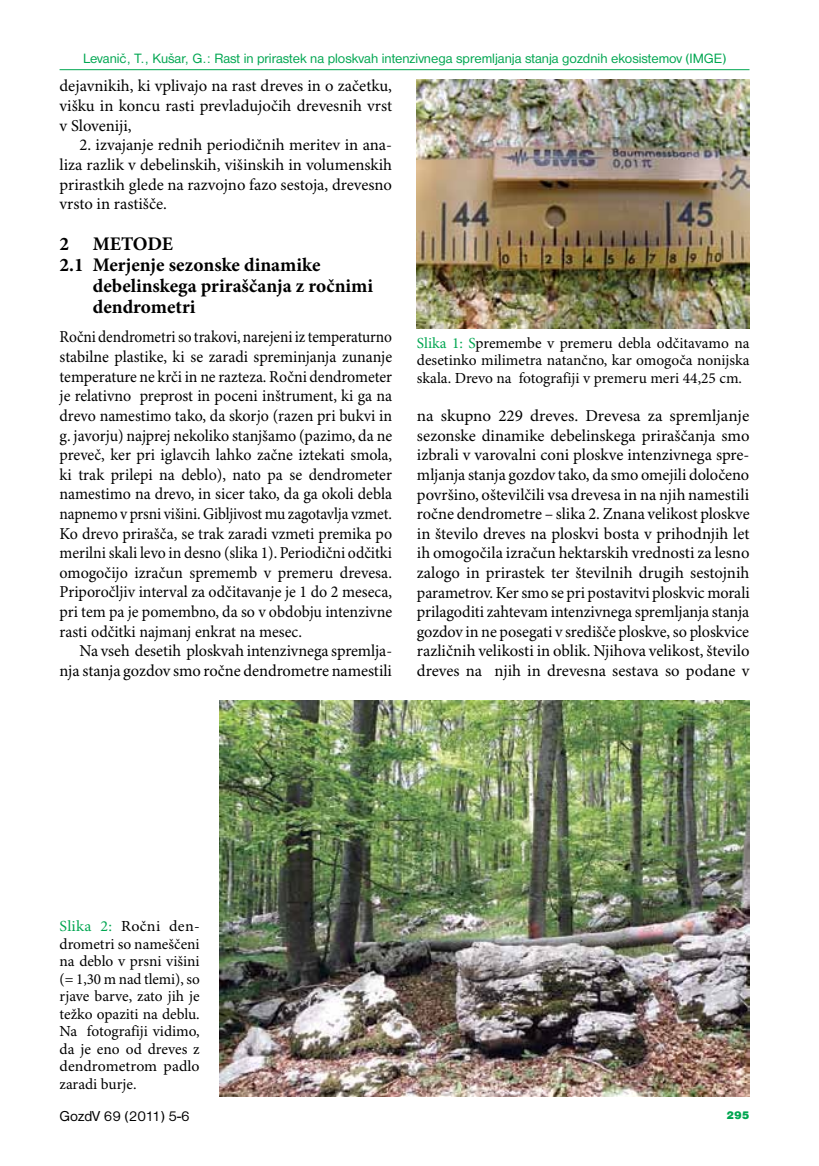
<style>
.page{position:relative;width:819px;height:1166px;background:#fff}
.page>*{position:absolute;margin:0;border:0;box-sizing:border-box;transform-origin:0 0}
.t1{font:700 19.25px "Minion Pro";color:#000}
.t2{font:16.62px/19.6px "Minion Pro";letter-spacing:-.005em;color:#000;text-align:justify}
.t3{font:16.62px/19.6px "Minion Pro";letter-spacing:-.005em;color:#000;text-align:justify;scale:.93 1}
.t4{font:15.4px/17.5px "Minion Pro";color:#000;text-align:justify;scale:1.04 1}
.t5{font:15.4px/17.5px "Minion Pro";color:#000;text-align:justify}
.t6{font:14.88px "Nimbus San DEE";color:#000}
.t7{font:14px "Nimbus San DEE";color:#00a651}
.t8{font:11.38px "Nimbus San DEE Blac";color:#00a651}
.s1{color:#00a651}
</style>
<div class="page">
<hr style="left:60px;top:69px;width:689px;height:1px;background:#00a651">
<img style="left:417px;top:79px;width:332px;height:249px">
<img style="left:220px;top:700px;width:529px;height:396px">
<p class="t7" style="left:83px;top:51px;width:644px">Levanič, T., Kušar, G.: Rast in prirastek na ploskvah intenzivnega spremljanja stanja gozdnih ekosistemov (IMGE)</p>
<p class="t2" style="left:60px;top:77px;width:334px">dejavnikih, ki vplivajo na rast dreves in o začetku, višku in koncu rasti prevladujočih drevesnih vrst v Sloveniji,</p>
<p class="t2" style="left:60px;top:136px;width:334px;text-indent:20px">2. izvajanje rednih periodičnih meritev in ana&shy;liza razlik v debelinskih, višinskih in volumenskih prirastkih glede na razvojno fazo sestoja, drevesno vrsto in rastišče.</p>
<p class="t1" style="left:60px;top:232px;width:76px">2 METOD</p>
<p class="t1" style="left:162px;top:232px;width:13px">E</p>
<p class="t1" style="left:60px;top:253px;width:262px">2.1 Merjenje sezonske dinamike</p>
<p class="t1" style="left:93px;top:274px;width:282px">debelinskega priraščanja z ročnimi</p>
<p class="t1" style="left:93px;top:295px;width:104px">dendrometri</p>
<p class="t3" style="left:60px;top:328px;width:359px">Ročni dendrometri so trakovi, narejeni iz temperaturno stabilne plastike, ki se zaradi spreminjanja zunanje temperature ne krči in ne razteza. Ročni dendrometer je relativno preprost in poceni inštrument, ki ga na drevo namestimo tako, da skorjo (razen pri bukvi in g. javorju) najprej nekoliko stanjšamo (pazimo, da ne preveč, ker pri iglavcih lahko začne iztekati smola, ki trak prilepi na deblo), nato pa se dendrometer namestimo na drevo, in sicer tako, da ga okoli debla napnemo v prsni višini. Gibljivost mu zagotavlja vzmet.<br>Ko drevo prirašča, se trak zaradi vzmeti premika po merilni skali levo in desno (slika 1). Periodični odčitki omogočijo izračun sprememb v premeru drevesa.<br>Priporočljiv interval za odčitavanje je 1 do 2 meseca, pri tem pa je pomembno, da so v obdobju intenzivne rasti odčitki najmanj enkrat na mesec.</p>
<p class="t2" style="left:60px;top:642px;width:334px;text-align:right">Na vseh desetih ploskvah intenzivnega spremlja&shy;nja stanja gozdov smo ročne dendrometre namestili</p>
<p class="t5" style="left:417px;top:334px;width:334px"><span class="s1">Slika 1: S</span>premembe v premeru debla odčitavamo na desetinko milimetra natančno, kar omogoča nonijska skala. Drevo na fotografiji v premeru meri 44,25 cm.</p>
<p class="t2" style="left:417px;top:407px;width:334px">na skupno 229 dreves. Drevesa za spremljanje sezonske dinamike debelinskega priraščanja smo izbrali v varovalni coni ploskve intenzivnega spre&shy;mljanja stanja gozdov tako, da smo omejili določeno površino, oštevilčili vsa drevesa in na njih namestili ročne dendrometre – slika 2. Znana velikost ploskve in število dreves na ploskvi bosta v prihodnjih let ih omogočila izračun hektarskih vrednosti za lesno zalogo in prirastek ter številnih drugih sestojnih parametrov. Ker smo se pri postavitvi ploskvic morali prilagoditi zahtevam intenzivnega spremljanja stanja gozdov in ne posegati v središče ploskve, so ploskvice različnih velikosti in oblik. Njihova velikost, število dreves na njih in drevesna sestava so podane v</p>
<p class="t4" style="left:60px;top:918px;width:136px"><span class="s1">Slika 2:</span> Ročni den&shy;drometri so nameščeni na deblo v prsni višini (= 1,30 m nad tlemi), so rjave barve, zato jih je težko opaziti na deblu.<br>Na fotografiji vidimo, da je eno od dreves z dendrometrom padlo zaradi burje.</p>
<p class="t6" style="left:60px;top:1108px;width:132px">GozdV 69 (2011) 5-6</p>
<p class="t8" style="left:726px;top:1108px;width:25px">295</p>
</div>
